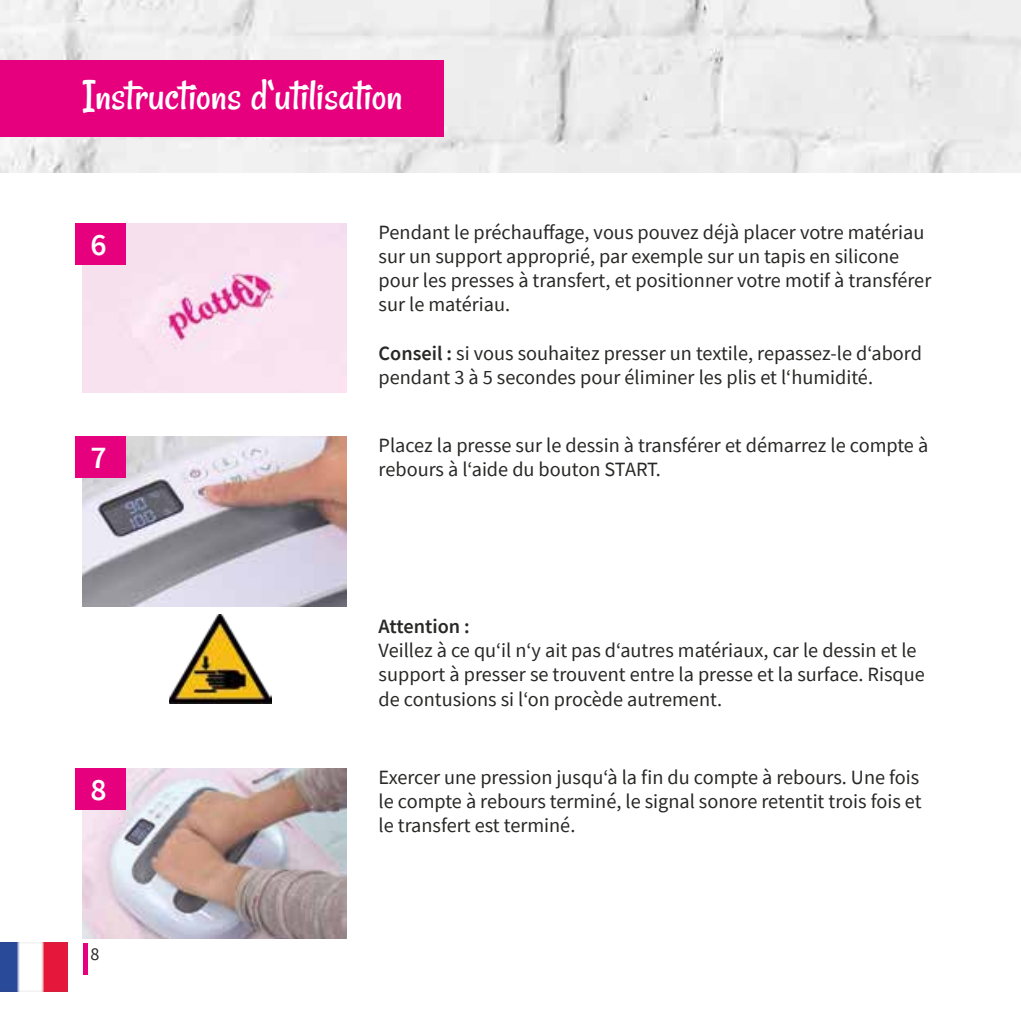
<style>
.page{position:relative;width:1021px;height:1021px;background:#fff}
.page>*{position:absolute;margin:0;border:0;box-sizing:border-box;transform-origin:0 0}
.t1{font:45px "Rancho";color:#fff}
.t2{font:600 31.5px "Source Sans Pro";color:#fff}
.t3{font:20.25px/24.3px "Source Sans Pro";color:#282827}
.t4{font:600 20.25px "Source Sans Pro";color:#282827}
.t5{font:18px "Source Sans Pro";color:#282827}
.s1{font-weight:600}
</style>
<div class="page">
<img style="left:0;top:0;width:1020px;height:172px">
<div style="left:0;top:60px;width:406px;height:76px;background:#e6007d"></div>
<img style="left:0;top:942px;width:67px;height:49px">
<hr style="left:83px;top:943px;width:4px;height:31px;background:#e6007d">
<div style="left:10px;top:60px;width:433px;height:76px;background:#e6007d"></div>
<img style="left:83px;top:436px;width:264px;height:170px">
<img style="left:83px;top:223px;width:264px;height:170px">
<div style="left:75px;top:223px;width:51px;height:42px;background:#e6007d"></div>
<div style="left:75px;top:436px;width:51px;height:42px;background:#e6007d"></div>
<img style="left:83px;top:768px;width:264px;height:170px">
<div style="left:75px;top:768px;width:51px;height:42px;background:#e6007d"></div>
<img style="left:169px;top:614px;width:102px;height:89px">
<h1 class="t1" style="left:83px;top:69px;width:321px">Instructions d‘utilisation</h1>
<h2 class="t2" style="left:91px;top:224px;width:18px">6</h2>
<p class="t3" style="left:378px;top:219px;width:554px">Pendant le préchauffage, vous pouvez déjà placer votre matériau sur un support approprié, par exemple sur un tapis en silicone pour les presses à transfert, et positionner votre motif à transférer sur le matériau.</p>
<p class="t3" style="left:378px;top:341px;width:545px"><span class="s1">Conseil :</span> si vous souhaitez presser un textile, repassez-le d‘abord pendant 3 à 5 secondes pour éliminer les plis et l‘humidité.</p>
<h2 class="t2" style="left:91px;top:437px;width:18px">7</h2>
<p class="t3" style="left:378px;top:433px;width:551px">Placez la presse sur le dessin à transférer et démarrez le compte à rebours à l‘aide du bouton START.</p>
<p class="t4" style="left:378px;top:612px;width:93px">Attention :</p>
<p class="t3" style="left:378px;top:638px;width:548px">Veillez à ce qu‘il n‘y ait pas d‘autres matériaux, car le dessin et le support à presser se trouvent entre la presse et la surface. Risque de contusions si l‘on procède autrement.</p>
<h2 class="t2" style="left:91px;top:768px;width:18px">8</h2>
<p class="t3" style="left:378px;top:764px;width:544px;text-align:justify">Exercer une pression jusqu‘à la fin du compte à rebours. Une fois le compte à rebours terminé, le signal sonore retentit trois fois et le transfert est terminé.</p>
<p class="t5" style="left:91px;top:942px;width:10px">8</p>
</div>
